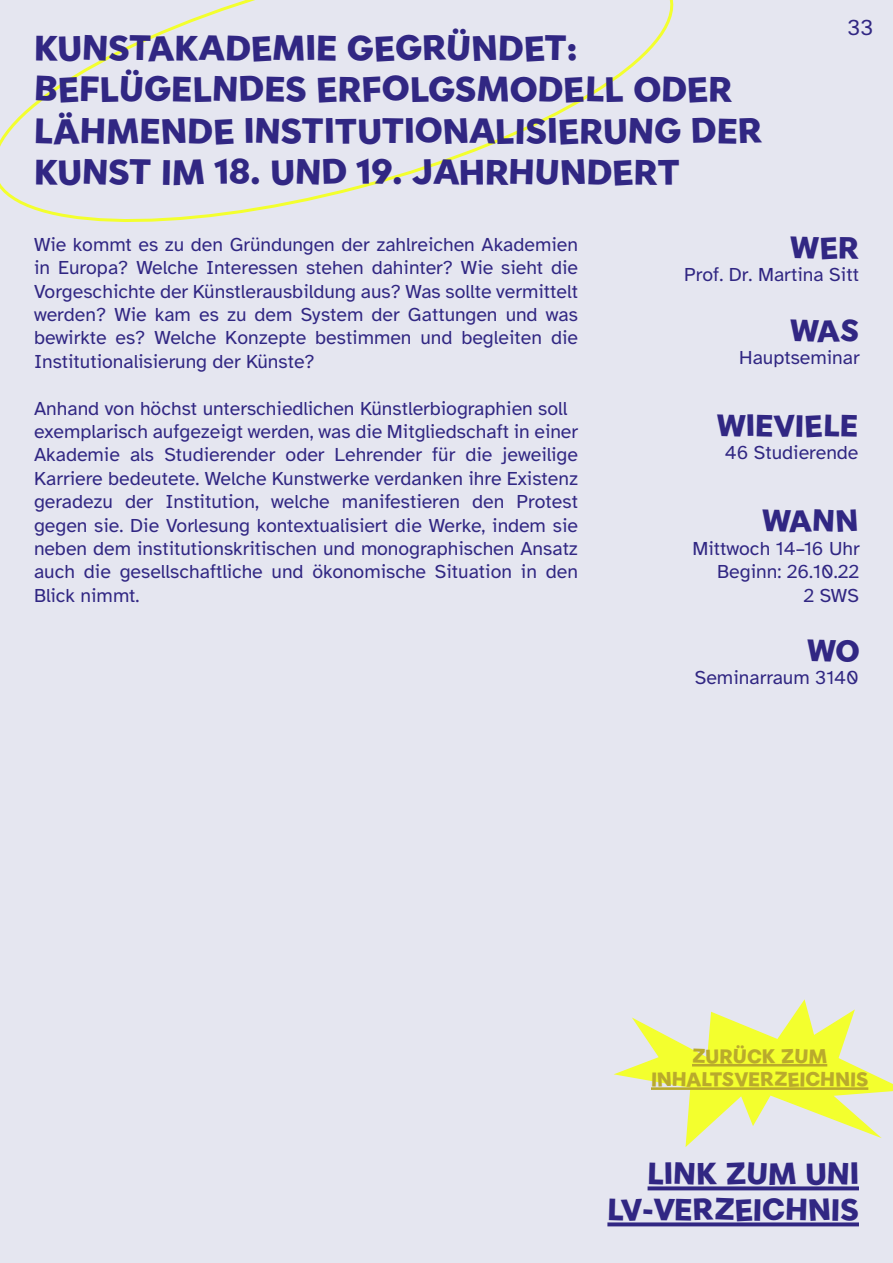
<style>
.page{position:relative;width:893px;height:1263px;background:#e5e6f0}
.page>*{position:absolute;margin:0;border:0;box-sizing:border-box;transform-origin:0 0}
.t1{font:34.5px/41.4px "Gambado Sans";color:#312783}
.t2{font:30px/36px "Gambado Sans";color:#312783;text-align:right}
.t3{font:22.5px "Atkinson Hyperlegible";color:#312783}
.t4{font:19.5px/23.4px "Atkinson Hyperlegible";color:#312783;text-align:justify}
.t5{font:19.5px/23.4px "Gambado Sans";color:#b9aa2c;text-align:center}
</style>
<div class="page">
<svg style="left:0;top:0;width:674px;height:222px"></svg>
<svg style="left:614px;top:999px;width:279px;height:148px"></svg>
<hr style="left:692px;top:1064px;width:135px;height:2px;background:#b9aa2c">
<hr style="left:651px;top:1087px;width:217px;height:3px;background:#b9aa2c">
<svg style="left:648px;top:1186px;width:211px;height:4px"></svg>
<svg style="left:607px;top:1222px;width:252px;height:4px"></svg>
<h1 class="t1" style="left:34px;top:27px;width:729px">KUNSTAKADEMIE GEGRÜNDET:<br>BEFLÜGELNDES ERFOLGSMODELL ODER<br>LÄHMENDE INSTITUTIONALISIERUNG DER<br>KUNST IM 18. UND 19. JAHRHUNDERT</h1>
<p class="t3" style="left:848px;top:15px;width:27px">33</p>
<p class="t4" style="left:34px;top:233px;width:545px">Wie kommt es zu den Gründungen der zahlreichen Akademien in Europa? Welche Interessen stehen dahinter? Wie sieht die Vorgeschichte der Künstlerausbildung aus? Was sollte vermittelt werden? Wie kam es zu dem System der Gattungen und was bewirkte es? Welche Konzepte bestimmen und begleiten die Institutionalisierung der Künste?</p>
<p class="t4" style="left:34px;top:397px;width:545px;text-align:left">Anhand von höchst unterschiedlichen Künstlerbiographien soll exemplarisch aufgezeigt werden, was die Mitgliedschaft in einer Akademie als Studierender oder Lehrender für die jeweilige Karriere bedeutete. Welche Kunstwerke verdanken ihre Existenz geradezu der Institution, welche manifestieren den Protest gegen sie. Die Vorlesung kontextualisiert die Werke, indem sie neben dem institutionskritischen und monographischen Ansatz auch die gesellschaftliche und ökonomische Situation in den Blick nimmt.</p>
<h2 class="t2" style="left:790px;top:229px;width:70px">WER</h2>
<p class="t4" style="left:684px;top:263px;width:176px">Prof. Dr. Martina Sitt</p>
<h2 class="t2" style="left:790px;top:312px;width:70px">WAS</h2>
<p class="t4" style="left:739px;top:346px;width:122px">Hauptseminar</p>
<h2 class="t2" style="left:717px;top:407px;width:143px">WIEVIELE</h2>
<p class="t4" style="left:725px;top:441px;width:135px">46 Studierende</p>
<h2 class="t2" style="left:762px;top:503px;width:98px">WANN</h2>
<p class="t4" style="left:692px;top:537px;width:169px;text-align:right">Mittwoch 14–16 Uhr<br>Beginn: 26.10.22<br>2 SWS</p>
<h2 class="t2" style="left:807px;top:632px;width:54px">WO</h2>
<p class="t4" style="left:695px;top:666px;width:166px">Seminarraum 3140</p>
<p class="t5" style="left:651px;top:1044px;width:219px">ZURÜCK ZUM<br>INHALTSVERZEICHNIS</p>
<h2 class="t2" style="left:607px;top:1156px;width:253px">LINK ZUM UNI<br>LV-VERZEICHNIS</h2>
</div>
